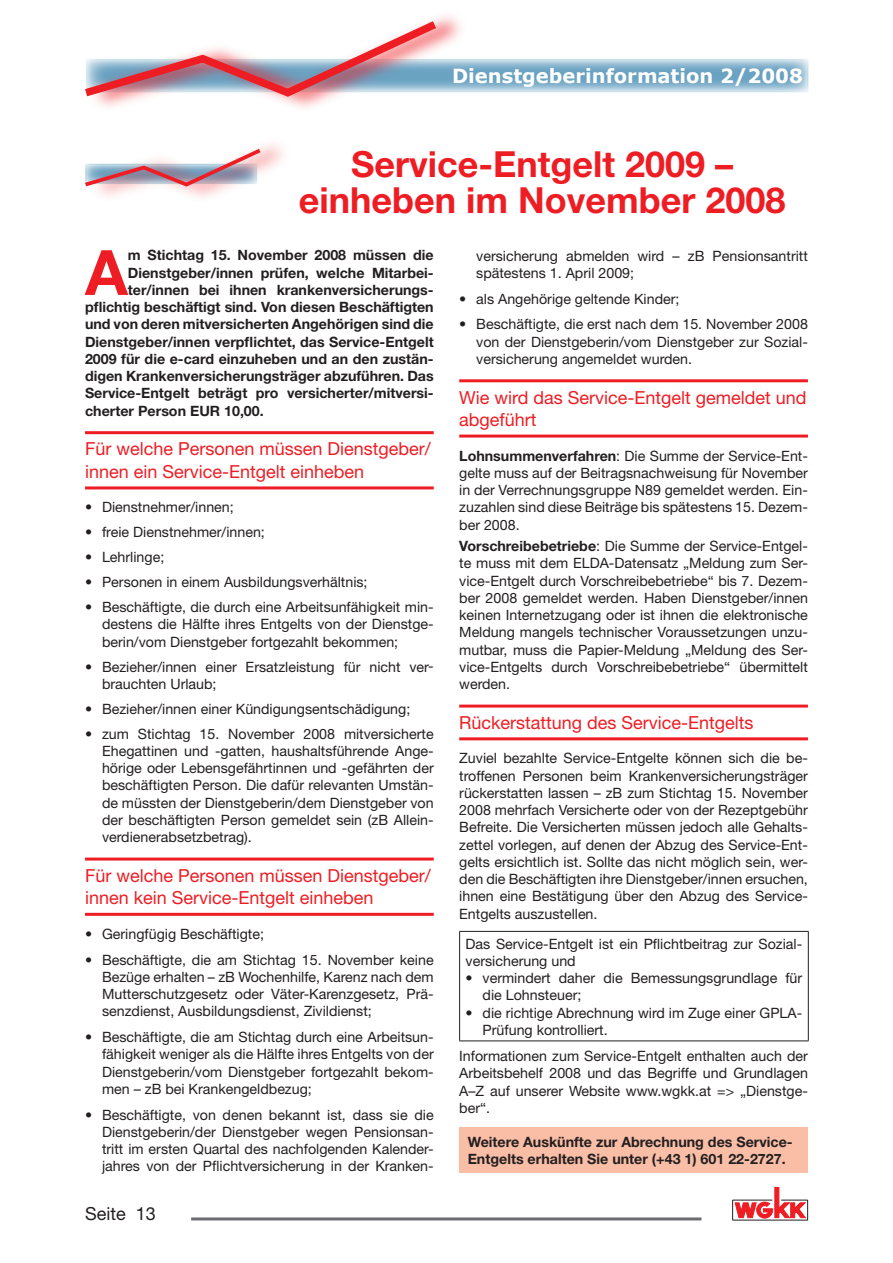
<style>
.page{position:relative;width:893px;height:1263px;background:#fff}
.page>*{position:absolute;margin:0;border:0;box-sizing:border-box;transform-origin:0 0}
.t1{font:700 62.55px "Helvetica Neue";color:#ee1d23}
.t2{font:700 36px/36px "Helvetica Neue";color:#ee1d23;text-align:center}
.t3{font:700 19.5px "Verdana";color:#fff}
.t4{font:18px/22.5px "Helvetica Neue";color:#ee1d23}
.t5{font:18px "Helvetica Neue";color:#231f20}
.t6{font:14.25px/17.2px "Helvetica Neue";color:#231f20;text-align:justify}
.t7{font:700 14.25px/17.2px "Helvetica Neue";color:#231f20}
.s1{font-weight:700}
</style>
<div class="page">
<svg style="left:467px;top:62px;width:339px;height:28px;background:#81b0cb"></svg>
<svg style="left:98px;top:16px;width:369px;height:92px"></svg>
<svg style="left:85px;top:16px;width:359px;height:86px"></svg>
<div style="left:732px;top:1200px;width:76px;height:20px;border:1px solid #231f20"></div>
<svg style="left:735px;top:1187px;width:71px;height:31px"></svg>
<hr style="left:191px;top:1217px;width:510px;height:3px;background:#6c6d70">
<svg style="left:97px;top:144px;width:186px;height:54px"></svg>
<svg style="left:85px;top:146px;width:180px;height:43px"></svg>
<hr style="left:85px;top:431px;width:349px;height:3px;background:#ee1d23">
<hr style="left:85px;top:486px;width:349px;height:3px;background:#ee1d23">
<hr style="left:85px;top:857px;width:349px;height:3px;background:#ee1d23">
<hr style="left:85px;top:913px;width:349px;height:3px;background:#ee1d23">
<hr style="left:459px;top:379px;width:349px;height:3px;background:#ee1d23">
<hr style="left:459px;top:435px;width:349px;height:3px;background:#ee1d23">
<hr style="left:459px;top:705px;width:349px;height:3px;background:#ee1d23">
<hr style="left:459px;top:737px;width:349px;height:3px;background:#ee1d23">
<hr style="left:459px;top:931px;width:350px;height:1px;background:#231f20">
<hr style="left:459px;top:932px;width:1px;height:108px;background:#231f20">
<hr style="left:808px;top:932px;width:1px;height:108px;background:#231f20">
<hr style="left:459px;top:1040px;width:350px;height:1px;background:#231f20">
<div style="left:459px;top:1127px;width:349px;height:46px;background:#fabda6"></div>
<h3 class="t3" style="left:452px;top:63px;width:352px">Dienstgeberinformation 2/2008</h3>
<h2 class="t2" style="left:299px;top:145px;width:488px">Service-Entgelt 2009 – einheben im November 2008</h2>
<h1 class="t1" style="left:85px;top:234px;width:44px">A</h1>
<p class="t7" style="left:128px;top:246px;width:307px">m Stichtag 15. November 2008 müssen die</p>
<p class="t7" style="left:128px;top:264px;width:307px">Dienstgeber/innen prüfen, welche Mitarbei-</p>
<p class="t7" style="left:128px;top:281px;width:307px">ter/innen bei ihnen krankenversicherungs-</p>
<p class="t7" style="left:85px;top:298px;width:350px">pflichtig beschäftigt sind. Von diesen Beschäftigten</p>
<p class="t7" style="left:85px;top:315px;width:350px">und von deren mitversicherten Angehörigen sind die</p>
<p class="t7" style="left:85px;top:333px;width:350px">Dienstgeber/innen verpflichtet, das Service-Entgelt</p>
<p class="t7" style="left:85px;top:350px;width:350px">2009 für die e-card einzuheben und an den zustän-</p>
<p class="t7" style="left:85px;top:367px;width:350px">digen Krankenversicherungsträger abzuführen. Das</p>
<p class="t7" style="left:85px;top:384px;width:350px">Service-Entgelt beträgt pro versicherter/mitversi-</p>
<p class="t7" style="left:85px;top:402px;width:180px">cherter Person EUR 10,00.</p>
<p class="t4" style="left:85px;top:437px;width:347px">Für welche Personen müssen Dienstgeber/ innen ein Service-Entgelt einheben</p>
<p class="t6" style="left:85px;top:498px;width:150px">• Dienstnehmer/innen;</p>
<p class="t6" style="left:85px;top:523px;width:181px">• freie Dienstnehmer/innen;</p>
<p class="t6" style="left:85px;top:548px;width:81px">• Lehrlinge;</p>
<p class="t6" style="left:85px;top:573px;width:284px">• Personen in einem Ausbildungsverhältnis;</p>
<p class="t6" style="left:102px;top:598px;width:333px;text-indent:-17px">• Beschäftigte, die durch eine Arbeitsunfähigkeit min&shy;destens die Hälfte ihres Entgelts von der Dienstge&shy;berin/vom Dienstgeber fortgezahlt bekommen;</p>
<p class="t6" style="left:102px;top:658px;width:333px;text-indent:-17px">• Bezieher/innen einer Ersatzleistung für nicht ver&shy;brauchten Urlaub;</p>
<p class="t6" style="left:85px;top:700px;width:327px">• Bezieher/innen einer Kündigungsentschädigung;</p>
<p class="t6" style="left:102px;top:725px;width:333px;text-indent:-17px">• zum Stichtag 15. November 2008 mitversicherte Ehegattinen und -gatten, haushaltsführende Ange&shy;hörige oder Lebensgefährtinnen und -gefährten der beschäftigten Person. Die dafür relevanten Umstän&shy;de müssten der Dienstgeberin/dem Dienstgeber von der beschäftigten Person gemeldet sein (zB Allein&shy;verdienerabsetzbetrag).</p>
<p class="t4" style="left:85px;top:864px;width:347px">Für welche Personen müssen Dienstgeber/ innen kein Service-Entgelt einheben</p>
<p class="t6" style="left:85px;top:925px;width:181px">• Geringfügig Beschäftigte;</p>
<p class="t6" style="left:102px;top:951px;width:333px;text-indent:-17px">• Beschäftigte, die am Stichtag 15. November keine Bezüge erhalten – zB Wochenhilfe, Karenz nach dem Mutterschutzgesetz oder Väter-Karenzgesetz, Prä&shy;senzdienst, Ausbildungsdienst, Zivildienst;</p>
<p class="t6" style="left:102px;top:1028px;width:333px;text-indent:-17px">• Beschäftigte, die am Stichtag durch eine Arbeitsun&shy;fähigkeit weniger als die Hälfte ihres Entgelts von der Dienstgeberin/vom Dienstgeber fortgezahlt bekom&shy;men – zB bei Krankengeldbezug;</p>
<p class="t6" style="left:102px;top:1106px;width:333px;text-indent:-17px">• Beschäftigte, von denen bekannt ist, dass sie die Dienstgeberin/der Dienstgeber wegen Pensionsan&shy;tritt im ersten Quartal des nachfolgenden Kalender&shy;jahres von der Pflichtversicherung in der Kranken-</p>
<p class="t5" style="left:85px;top:1203px;width:72px">Seite 13</p>
<p class="t6" style="left:476px;top:247px;width:333px">versicherung abmelden wird – zB Pensionsantritt spätestens 1. April 2009;</p>
<p class="t6" style="left:459px;top:290px;width:222px">• als Angehörige geltende Kinder;</p>
<p class="t6" style="left:476px;top:315px;width:333px;text-indent:-17px">• Beschäftigte, die erst nach dem 15. November 2008 von der Dienstgeberin/vom Dienstgeber zur Sozial&shy;versicherung angemeldet wurden.</p>
<p class="t4" style="left:459px;top:386px;width:349px">Wie wird das Service-Entgelt gemeldet und abgeführt</p>
<p class="t6" style="left:459px;top:447px;width:350px"><span class="s1">Lohnsummenverfahren</span>: Die Summe der Service-Ent&shy;gelte muss auf der Beitragsnachweisung für November in der Verrechnungsgruppe N89 gemeldet werden. Ein&shy;zuzahlen sind diese Beiträge bis spätestens 15. Dezem&shy;ber 2008.</p>
<p class="t6" style="left:459px;top:537px;width:350px"><span class="s1">Vorschreibebetriebe</span>: Die Summe der Service-Entgel&shy;te muss mit dem ELDA-Datensatz „Meldung zum Ser&shy;vice-Entgelt durch Vorschreibebetriebe“ bis 7. Dezem&shy;ber 2008 gemeldet werden. Haben Dienstgeber/innen keinen Internetzugang oder ist ihnen die elektronische Meldung mangels technischer Voraussetzungen unzu&shy;mutbar, muss die Papier-Meldung „Meldung des Ser&shy;vice-Entgelts durch Vorschreibebetriebe“ übermittelt werden.</p>
<p class="t4" style="left:459px;top:711px;width:296px">Rückerstattung des Service-Entgelts</p>
<p class="t6" style="left:459px;top:749px;width:350px">Zuviel bezahlte Service-Entgelte können sich die be&shy;troffenen Personen beim Krankenversicherungsträger rückerstatten lassen – zB zum Stichtag 15. November 2008 mehrfach Versicherte oder von der Rezeptgebühr Befreite. Die Versicherten müssen jedoch alle Gehalts&shy;zettel vorlegen, auf denen der Abzug des Service-Ent&shy;gelts ersichtlich ist. Sollte das nicht möglich sein, wer&shy;den die Beschäftigten ihre Dienstgeber/innen ersuchen, ihnen eine Bestätigung über den Abzug des Service-Entgelts auszustellen.</p>
<p class="t6" style="left:466px;top:935px;width:338px">Das Service-Entgelt ist ein Pflichtbeitrag zur Sozial&shy;versicherung und</p>
<p class="t6" style="left:483px;top:969px;width:321px;text-indent:-17px">• vermindert daher die Bemessungsgrundlage für die Lohnsteuer;</p>
<p class="t6" style="left:483px;top:1004px;width:321px;text-indent:-17px">• die richtige Abrechnung wird im Zuge einer GPLA-<br>Prüfung kontrolliert.</p>
<p class="t6" style="left:459px;top:1047px;width:350px">Informationen zum Service-Entgelt enthalten auch der Arbeitsbehelf 2008 und das Begriffe und Grundlagen A–Z auf unserer Website www.wgkk.at =&gt; „Dienstge&shy;ber“.</p>
<p class="t7" style="left:468px;top:1133px;width:326px">Weitere Auskünfte zur Abrechnung des Service-<br>Entgelts erhalten Sie unter (+43 1) 601 22-2727.</p>
</div>
